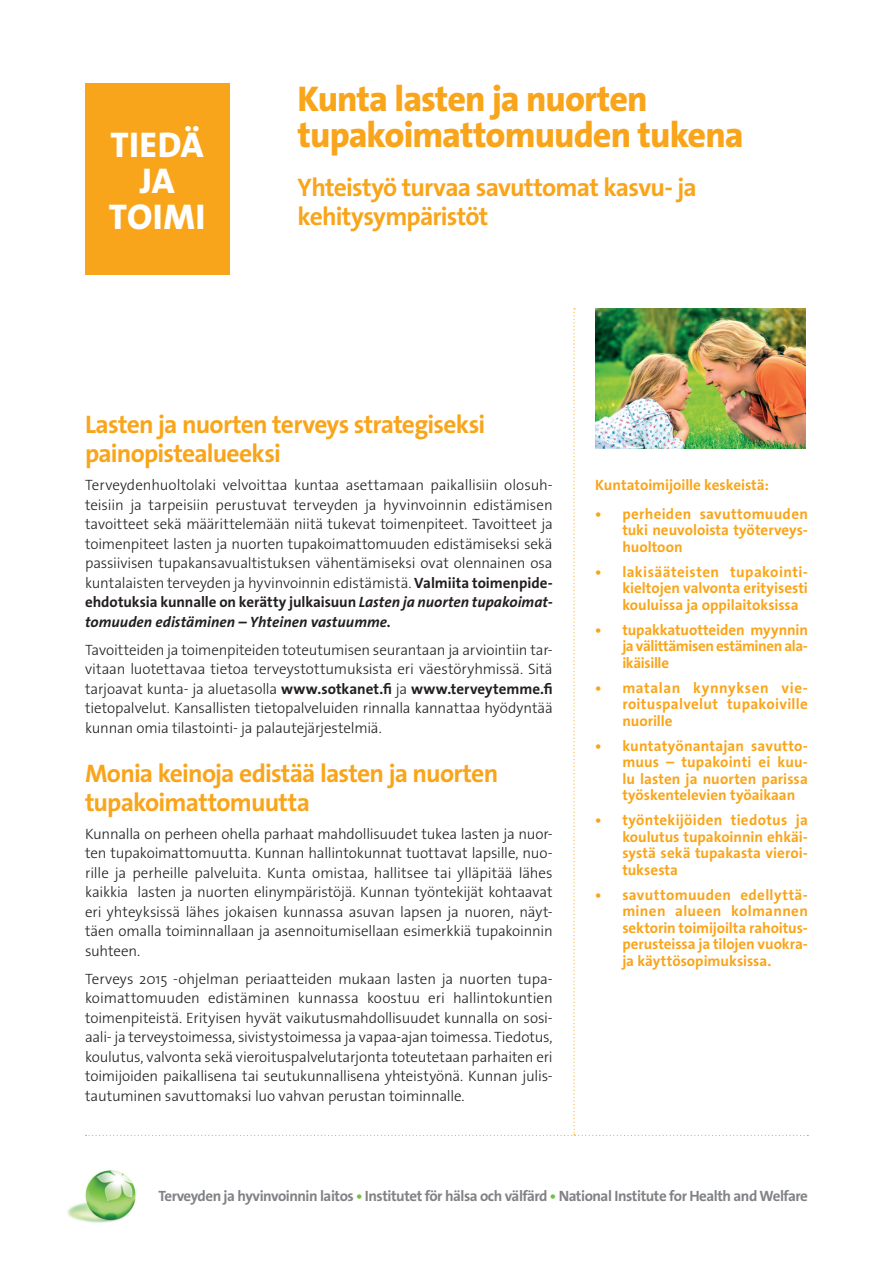
<style>
.page{position:relative;width:893px;height:1263px;background:#fff}
.page>*{position:absolute;margin:0;border:0;box-sizing:border-box;transform-origin:0 0}
.PÄÄOTSIKKO__muuta_vä{font:800 36px/36px "The Sans Os F";letter-spacing:-.03em;color:#f9a51b}
.Tiedä_ja_toimi{font:800 36px/36px "The Sans Os F";letter-spacing:.015em;color:#fff;text-align:center}
.ALAOTSIKKO_VIHREÄ__m{font:700 25.5px/28.5px "The Sans Os F";letter-spacing:-.03em;color:#f9a51b}
.Leipäteksti___tauluk{font:300 15px/19.5px "The Sans Os F";letter-spacing:-.015em;color:#231f20;text-align:justify}
.oikea_palsta_pienemp{font:700 15px/16.5px "The Sans Os F";color:#f9a51b;text-align:justify}
.THL{font:700 15px "The Sans Os F";letter-spacing:-.03em;color:#808285}
.s1{font-weight:700}
.s2{font-weight:700;font-style:italic}
.s3{color:#71bf44}
</style>
<div class="page">
<img style="left:67px;top:1170px;width:69px;height:53px">
<div style="left:85px;top:84px;width:145px;height:191px;background:#f9a51b"></div>
<img style="left:595px;top:308px;width:210px;height:140px">
<p class="Tiedä_ja_toimi" style="left:111px;top:127px;width:95px">TIEDÄ</p>
<p class="Tiedä_ja_toimi" style="left:109px;top:163px;width:98px">JA<br>TOIMI</p>
<p class="PÄÄOTSIKKO__muuta_vä" style="left:298px;top:81px;width:448px">Kunta lasten ja nuorten tupakoimattomuuden tukena</p>
<p class="ALAOTSIKKO_VIHREÄ__m" style="left:298px;top:174px;width:401px">Yhteistyö turvaa savuttomat kasvu- ja kehitysympäristöt</p>
<p class="ALAOTSIKKO_VIHREÄ__m" style="left:85px;top:411px;width:402px">Lasten ja nuorten terveys strategiseksi painopistealueeksi</p>
<p class="Leipäteksti___tauluk" style="left:85px;top:475px;width:469px">Terveydenhuoltolaki velvoittaa kuntaa asettamaan paikallisiin olosuh&shy;teisiin ja tarpeisiin perustuvat terveyden ja hyvinvoinnin edistämisen tavoitteet sekä määrittelemään niitä tukevat toimenpiteet. Tavoitteet ja toimenpiteet lasten ja nuorten tupakoimattomuuden edistämiseksi sekä passiivisen tupakansavualtistuksen vähentämiseksi ovat olennainen osa kuntalaisten terveyden ja hyvinvoinnin edistämistä. <span class="s1">Valmiita toimenpide&shy;ehdotuksia kunnalle on kerätty julkaisuun</span> <span class="s2">Lasten ja nuorten tupakoimat&shy;tomuuden edistäminen – Yhteinen vastuumme.</span></p>
<p class="Leipäteksti___tauluk" style="left:85px;top:640px;width:469px">Tavoitteiden ja toimenpiteiden toteutumisen seurantaan ja arviointiin tar&shy;vitaan luotettavaa tietoa terveystottumuksista eri väestöryhmissä. Sitä tarjoavat kunta- ja aluetasolla <span class="s1">www.sotkanet.fi</span> ja <span class="s1">www.terveytemme.fi </span>tietopalvelut. Kansallisten tietopalveluiden rinnalla kannattaa hyödyntää kunnan omia tilastointi- ja palautejärjestelmiä.</p>
<p class="ALAOTSIKKO_VIHREÄ__m" style="left:85px;top:760px;width:415px">Monia keinoja edistää lasten ja nuorten tupakoimattomuutta</p>
<p class="Leipäteksti___tauluk" style="left:85px;top:824px;width:469px">Kunnalla on perheen ohella parhaat mahdollisuudet tukea lasten ja nuor&shy;ten tupakoimattomuutta. Kunnan hallintokunnat tuottavat lapsille, nuo&shy;rille ja perheille palveluita. Kunta omistaa, hallitsee tai ylläpitää lähes kaikkia lasten ja nuorten elinympäristöjä. Kunnan työntekijät kohtaavat eri yhteyksissä lähes jokaisen kunnassa asuvan lapsen ja nuoren, näyt&shy;täen omalla toiminnallaan ja asennoitumisellaan esimerkkiä tupakoinnin suhteen.</p>
<p class="Leipäteksti___tauluk" style="left:85px;top:969px;width:469px">Terveys 2015 -ohjelman periaatteiden mukaan lasten ja nuorten tupa&shy;koimattomuuden edistäminen kunnassa koostuu eri hallintokuntien toimenpiteistä. Erityisen hyvät vaikutusmahdollisuudet kunnalla on sosi&shy;aali- ja terveystoimessa, sivistystoimessa ja vapaa-ajan toimessa. Tiedotus, koulutus, valvonta sekä vieroituspalvelutarjonta toteutetaan parhaiten eri toimijoiden paikallisena tai seutukunnallisena yhteistyönä. Kunnan julis&shy;tautuminen savuttomaksi luo vahvan perustan toiminnalle.</p>
<p class="oikea_palsta_pienemp" style="left:595px;top:476px;width:175px">Kuntatoimijoille keskeistä:</p>
<p class="oikea_palsta_pienemp" style="left:622px;top:506px;width:187px;text-indent:-27px">• perheiden savuttomuuden tuki neuvoloista työterveys&shy;huoltoon</p>
<p class="oikea_palsta_pienemp" style="left:622px;top:564px;width:187px;text-indent:-27px">• lakisääteisten tupakointi&shy;kieltojen valvonta erityisesti kouluissa ja oppilaitoksissa</p>
<p class="oikea_palsta_pienemp" style="left:622px;top:622px;width:187px;text-indent:-27px">• tupakkatuotteiden myynnin ja välittämisen estäminen ala&shy;ikäisille</p>
<p class="oikea_palsta_pienemp" style="left:622px;top:680px;width:187px;text-indent:-27px">• matalan kynnyksen vie&shy;roituspalvelut tupakoiville nuorille</p>
<p class="oikea_palsta_pienemp" style="left:622px;top:738px;width:187px;text-indent:-27px">• kuntatyönantajan savutto&shy;muus – tupakointi ei kuu&shy;lu lasten ja nuorten parissa työskentelevien työaikaan</p>
<p class="oikea_palsta_pienemp" style="left:622px;top:812px;width:187px;text-indent:-27px">• työntekijöiden tiedotus ja koulutus tupakoinnin ehkäi&shy;systä sekä tupakasta vieroi&shy;tuksesta</p>
<p class="oikea_palsta_pienemp" style="left:622px;top:887px;width:187px;text-indent:-27px">• savuttomuuden edellyttä&shy;minen alueen kolmannen sektorin toimijoilta rahoitus&shy;perusteissa ja tilojen vuokra&shy;ja käyttösopimuksissa.</p>
<p class="THL" style="left:158px;top:1187px;width:651px">Terveyden ja hyvinvoinnin laitos <span class="s3">•</span> Institutet för hälsa och välfärd <span class="s3">•</span> National Institute for Health and Welfare</p>
</div>
